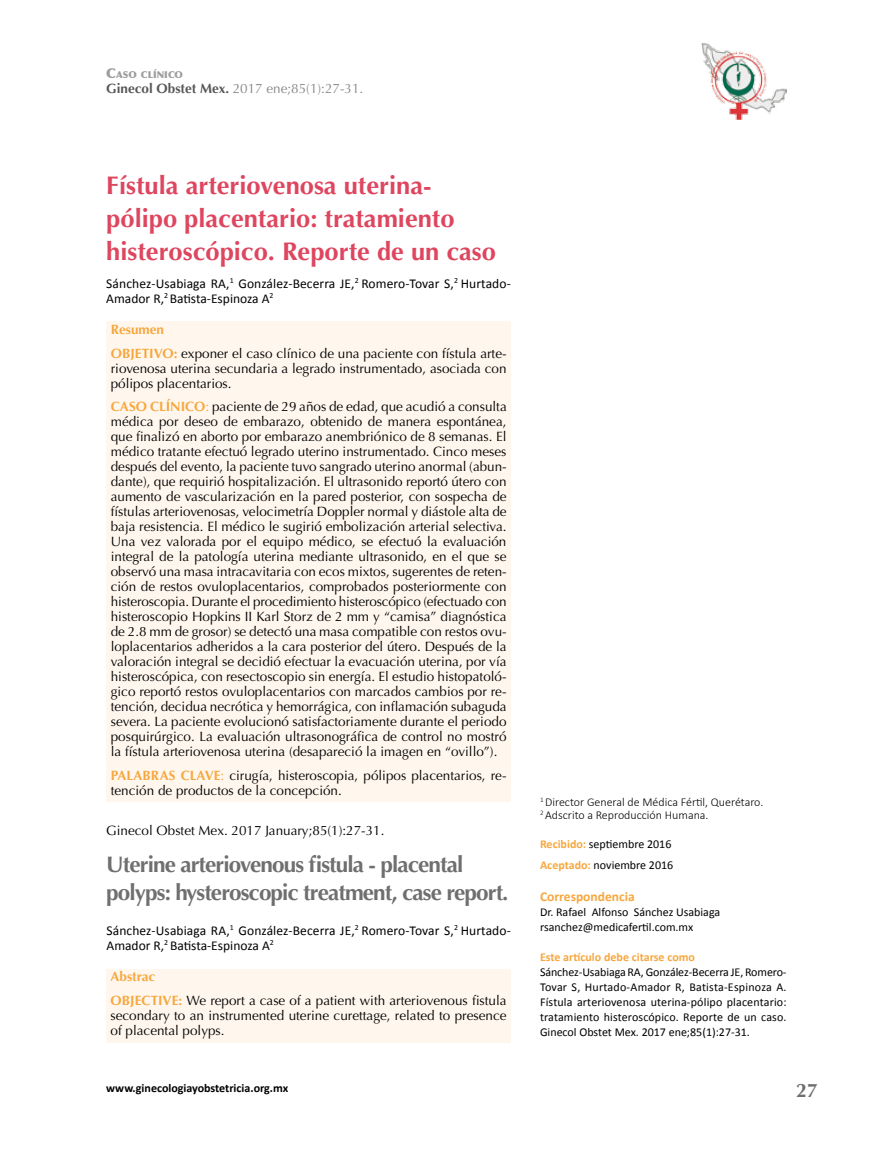
<style>
.page{position:relative;width:893px;height:1149px;background:#fff}
.page>*{position:absolute;margin:0;border:0;box-sizing:border-box;transform-origin:0 0}
.t1{font:700 25.5px/33px "Optima";color:#de465f}
.t2{font:700 22.5px/28.5px "Optima";letter-spacing:-.04em;color:#706f6f}
.t3{font:700 19.5px "Optima";color:#706f6f}
.t4{font:13.5px/15px "Optima";color:#000}
.t5{font:13.5px/15px "Calibri";letter-spacing:.005em;color:#000}
.t6{font:13.5px "Optima";color:#878787}
.t7{font:700 13.5px "Calibri";color:#f7a73e}
.t8{font:12px/15px "Calibri";color:#000}
.t9{font:300 12px/13.5px "Calibri";color:#000}
.t10{font:700 12px "Calibri";color:#000}
.t11{font:700 12px "Calibri";color:#f7a73e}
.t12{font:900 9.45px "Optima";color:#9d9d9c}
.s1{font-size:13.5px}
.s2{font-weight:700;color:#575756}
.s3{font-weight:700;color:#f7a73e}
.s4{color:#f7a73e}
</style>
<div class="page">
<img style="left:702px;top:43px;width:85px;height:76px">
<div style="left:107px;top:321px;width:404px;height:480px;background:#fff7ee"></div>
<div style="left:106px;top:968px;width:405px;height:74px;background:#fff7ee"></div>
<p class="t12" style="left:106px;top:69px;width:78px"><span class="s1">C</span>ASO CLÍNICO</p>
<p class="t6" style="left:106px;top:81px;width:258px"><span class="s2">Ginecol Obstet Mex.</span> 2017 ene;85(1):27-31.</p>
<h1 class="t1" style="left:106px;top:169px;width:391px">Fístula arteriovenosa uterina&shy;pólipo placentario: tratamiento histeroscópico. Reporte de un caso</h1>
<p class="t5" style="left:106px;top:276px;width:406px">Sánchez-Usabiaga RA,<sup>1</sup> González-Becerra JE,<sup>2</sup> Romero-Tovar S,<sup>2</sup> Hurtado-<br>Amador R,<sup>2</sup> Batista-Espinoza A<sup>2</sup></p>
<p class="t4" style="left:111px;top:318px;width:397px;line-height:23.5px"><span class="s3">Resumen<br>OBJETIVO:</span> exponer el caso clínico de una paciente con fístula arte-</p>
<p class="t4" style="left:111px;top:360px;width:397px">riovenosa uterina secundaria a legrado instrumentado, asociada con pólipos placentarios.</p>
<p class="t4" style="left:111px;top:399px;width:397px;text-align:justify"><span class="s3">CASO CLÍNICO</span><span class="s4">:</span> paciente de 29 años de edad, que acudió a consulta médica por deseo de embarazo, obtenido de manera espontánea, que finalizó en aborto por embarazo anembriónico de 8 semanas. El médico tratante efectuó legrado uterino instrumentado. Cinco meses después del evento, la paciente tuvo sangrado uterino anormal (abun&shy;dante), que requirió hospitalización. El ultrasonido reportó útero con aumento de vascularización en la pared posterior, con sospecha de fístulas arteriovenosas, velocimetría Doppler normal y diástole alta de baja resistencia. El médico le sugirió embolización arterial selectiva.<br>Una vez valorada por el equipo médico, se efectuó la evaluación integral de la patología uterina mediante ultrasonido, en el que se observó una masa intracavitaria con ecos mixtos, sugerentes de reten&shy;ción de restos ovuloplacentarios, comprobados posteriormente con histeroscopia. Durante el procedimiento histeroscópico (efectuado con histeroscopio Hopkins II Karl Storz de 2 mm y “camisa” diagnóstica de 2.8 mm de grosor) se detectó una masa compatible con restos ovu&shy;loplacentarios adheridos a la cara posterior del útero. Después de la valoración integral se decidió efectuar la evacuación uterina, por vía histeroscópica, con resectoscopio sin energía. El estudio histopatoló&shy;gico reportó restos ovuloplacentarios con marcados cambios por re&shy;tención, decidua necrótica y hemorrágica, con inflamación subaguda severa. La paciente evolucionó satisfactoriamente durante el periodo posquirúrgico. La evaluación ultrasonográfica de control no mostró la fístula arteriovenosa uterina (desapareció la imagen en “ovillo”).</p>
<p class="t4" style="left:111px;top:767px;width:397px"><span class="s3">PALABRAS CLAVE</span><span class="s4">:</span> cirugía, histeroscopia, pólipos placentarios, re&shy;tención de productos de la concepción.</p>
<p class="t4" style="left:106px;top:822px;width:280px">Ginecol Obstet Mex. 2017 January;85(1):27-31.</p>
<h2 class="t2" style="left:106px;top:850px;width:404px">Uterine arteriovenous fistula - placental polyps: hysteroscopic treatment, case report.</h2>
<p class="t5" style="left:107px;top:922px;width:406px">Sánchez-Usabiaga RA,<sup>1</sup> González-Becerra JE,<sup>2</sup> Romero-Tovar S,<sup>2</sup> Hurtado-<br>Amador R,<sup>2</sup> Batista-Espinoza A<sup>2</sup></p>
<p class="t4" style="left:111px;top:964px;width:397px;line-height:23.5px"><span class="s3">Abstrac<br>OBJECTIVE:</span> We report a case of a patient with arteriovenous fistula</p>
<p class="t4" style="left:111px;top:1007px;width:397px">secondary to an instrumented uterine curettage, related to presence of placental polyps.</p>
<p class="t10" style="left:106px;top:1079px;width:184px">www.ginecologiayobstetricia.org.mx</p>
<p class="t9" style="left:540px;top:794px;width:225px"><sup>1</sup> Director General de Médica Fértil, Querétaro.<br><sup>2</sup> Adscrito a Reproducción Humana.</p>
<p class="t8" style="left:540px;top:833px;width:135px;line-height:21px"><span class="s3">Recibido:</span> septiembre 2016<br><span class="s3">Aceptado:</span> noviembre 2016</p>
<p class="t7" style="left:540px;top:887px;width:96px">Correspondencia</p>
<p class="t8" style="left:540px;top:904px;width:182px">Dr. Rafael Alfonso Sánchez Usabiaga rsanchez@medicafertil.com.mx</p>
<p class="t11" style="left:540px;top:949px;width:156px">Este artículo debe citarse como</p>
<p class="t8" style="left:540px;top:964px;width:248px;text-align:justify">Sánchez-Usabiaga RA, González-Becerra JE, Romero-Tovar S, Hurtado-Amador R, Batista-Espinoza A.<br>Fístula arteriovenosa uterina-pólipo placentario: tratamiento histeroscópico. Reporte de un caso.<br>Ginecol Obstet Mex. 2017 ene;85(1):27-31.</p>
<h3 class="t3" style="left:796px;top:1079px;width:23px">27</h3>
</div>
